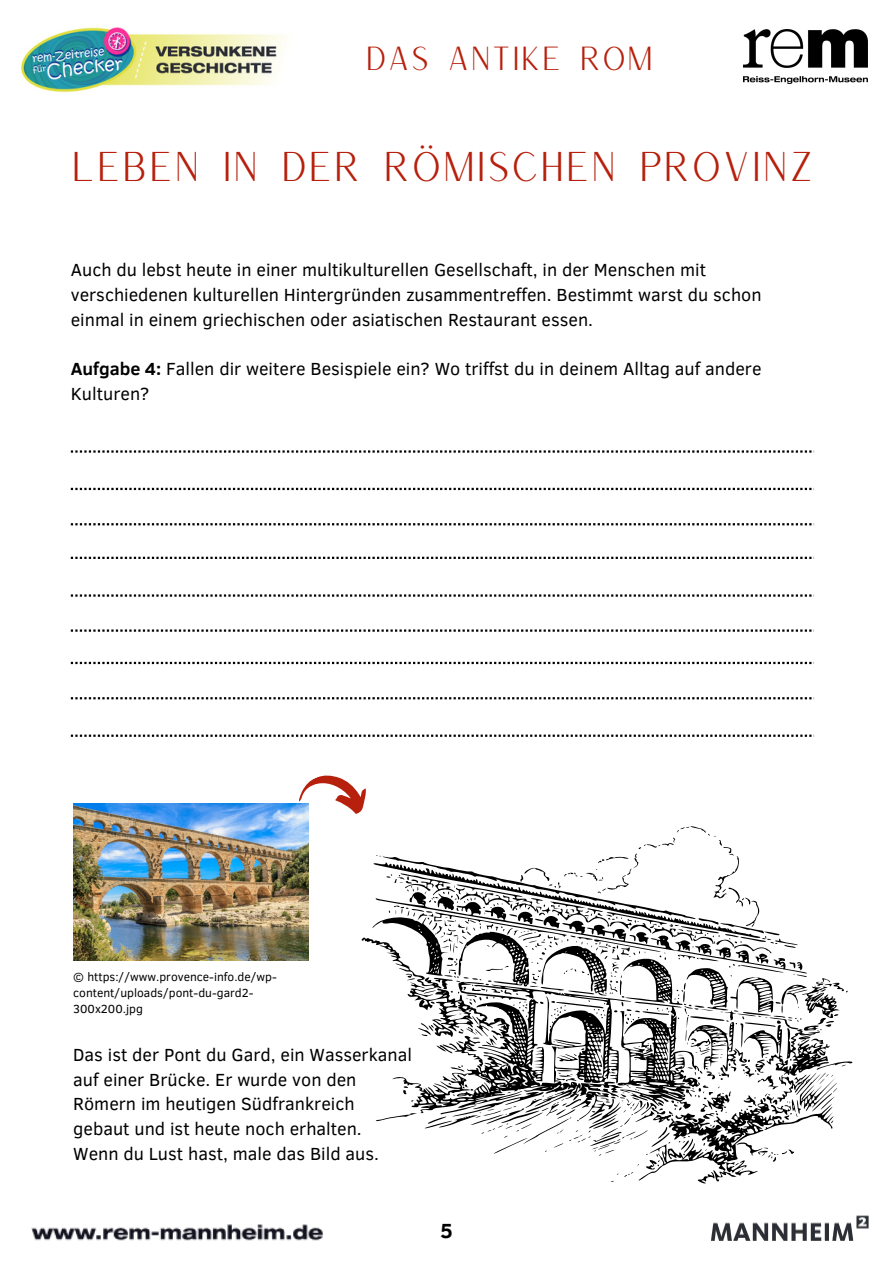
<style>
.page{position:relative;width:893px;height:1264px;background:#fff}
.page>*{position:absolute;margin:0;border:0;box-sizing:border-box;transform-origin:0 0}
.t1{font:40.5px "Versailles";color:#b6200c}
.t2{font:32.55px "Versailles";color:#b6200c}
.t3{font:700 21px "Clear Sans";color:#000}
.t4{font:18px/24.8px "Clear Sans";color:#000}
.t5{font:12px/16px "Clear Sans";color:#000}
.s1{font-weight:700}
</style>
<div class="page">
<img style="left:711px;top:1215px;width:158px;height:26px">
<img style="left:31px;top:1224px;width:293px;height:17px">
<svg style="left:71px;top:594px;width:743px;height:2px"></svg>
<svg style="left:71px;top:450px;width:743px;height:2px"></svg>
<svg style="left:71px;top:488px;width:743px;height:2px"></svg>
<svg style="left:71px;top:556px;width:743px;height:3px"></svg>
<svg style="left:71px;top:523px;width:743px;height:2px"></svg>
<svg style="left:71px;top:697px;width:743px;height:2px"></svg>
<svg style="left:71px;top:662px;width:743px;height:2px"></svg>
<svg style="left:71px;top:629px;width:743px;height:2px"></svg>
<svg style="left:71px;top:734px;width:743px;height:2px"></svg>
<svg style="left:361px;top:826px;width:491px;height:357px"></svg>
<img style="left:73px;top:803px;width:235px;height:157px">
<svg style="left:293px;top:775px;width:80px;height:57px"></svg>
<img style="left:21px;top:27px;width:263px;height:66px">
<img style="left:743px;top:30px;width:124px;height:54px">
<p class="t2" style="left:365px;top:37px;width:290px">DAS ANTIKE ROM</p>
<p class="t1" style="left:71px;top:141px;width:744px">LEBEN IN DER RÖMISCHEN PROVINZ</p>
<p class="t4" style="left:71px;top:256px;width:692px">Auch du lebst heute in einer multikulturellen Gesellschaft, in der Menschen mit verschiedenen kulturellen Hintergründen zusammentreffen. Bestimmt warst du schon einmal in einem griechischen oder asiatischen Restaurant essen.</p>
<p class="t4" style="left:71px;top:355px;width:692px"><span class="s1">Aufgabe 4:</span> Fallen dir weitere Besispiele ein? Wo triffst du in deinem Alltag auf andere<br>Kulturen?</p>
<p class="t5" style="left:73px;top:967px;width:205px">© https://www.provence-info.de/wp&shy;content/uploads/pont-du-gard2-<br>300x200.jpg</p>
<p class="t4" style="left:73px;top:1041px;width:340px">Das ist der Pont du Gard, ein Wasserkanal auf einer Brücke. Er wurde von den<br>Römern im heutigen Südfrankreich</p>
<p class="t4" style="left:73px;top:1115px;width:290px">gebaut und ist heute noch erhalten.</p>
<p class="t4" style="left:73px;top:1140px;width:307px">Wenn du Lust hast, male das Bild aus.</p>
<p class="t3" style="left:440px;top:1215px;width:14px">5</p>
</div>
